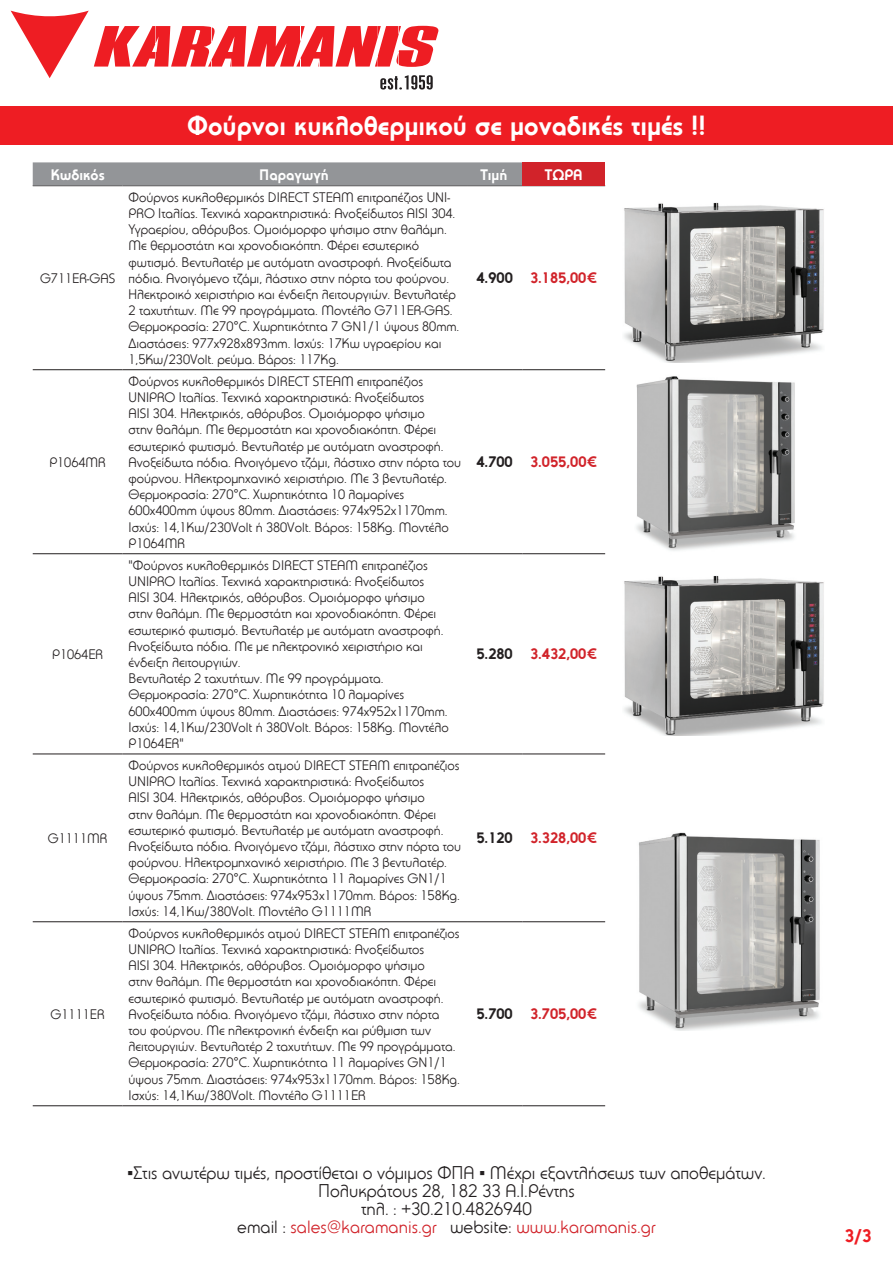
<style>
.page{position:relative;width:893px;height:1263px;background:#fff}
.page>*{position:absolute;margin:0;border:0;box-sizing:border-box;transform-origin:0 0}
.t1{font:700 27px "PF Universal";color:#fff}
.t2{font:18px "PF Universal";color:#231f20}
.t3{font:18px "PF Universal";color:#d1232a}
.t4{font:700 18px "PF Universal";color:#ee1d23}
.t5{font:700 15px "PF Universal";color:#d1232a}
.t6{font:700 15px "PF Universal";color:#231f20}
.t7{font:700 15px "PF Universal";color:#fff}
.t8{font:13.5px/16.2px "PF Universal";color:#231f20}
.s1{font-family:"Arial"}
.s2{color:#231f20}
</style>
<div class="page">
<hr style="left:33px;top:185px;width:90px;height:1px;background:#231f20">
<hr style="left:123px;top:185px;width:344px;height:1px;background:#231f20">
<hr style="left:467px;top:185px;width:55px;height:1px;background:#231f20">
<hr style="left:522px;top:185px;width:83px;height:1px;background:#231f20">
<hr style="left:33px;top:369px;width:90px;height:1px;background:#231f20">
<hr style="left:123px;top:369px;width:344px;height:1px;background:#231f20">
<hr style="left:467px;top:369px;width:55px;height:1px;background:#231f20">
<hr style="left:522px;top:369px;width:83px;height:1px;background:#231f20">
<hr style="left:33px;top:553px;width:90px;height:1px;background:#231f20">
<hr style="left:123px;top:553px;width:344px;height:1px;background:#231f20">
<hr style="left:467px;top:553px;width:55px;height:1px;background:#231f20">
<hr style="left:522px;top:553px;width:83px;height:1px;background:#231f20">
<hr style="left:33px;top:753px;width:90px;height:1px;background:#231f20">
<hr style="left:123px;top:753px;width:344px;height:1px;background:#231f20">
<hr style="left:467px;top:753px;width:55px;height:1px;background:#231f20">
<hr style="left:522px;top:753px;width:83px;height:1px;background:#231f20">
<hr style="left:33px;top:921px;width:90px;height:1px;background:#231f20">
<hr style="left:123px;top:921px;width:344px;height:1px;background:#231f20">
<hr style="left:467px;top:921px;width:55px;height:1px;background:#231f20">
<hr style="left:522px;top:921px;width:83px;height:1px;background:#231f20">
<hr style="left:33px;top:1105px;width:90px;height:1px;background:#231f20">
<hr style="left:123px;top:1105px;width:344px;height:1px;background:#231f20">
<hr style="left:467px;top:1105px;width:55px;height:1px;background:#231f20">
<hr style="left:522px;top:1105px;width:83px;height:1px;background:#231f20">
<svg style="left:11px;top:11px;width:427px;height:79px"></svg>
<div style="left:0;top:106px;width:893px;height:39px;background:#ee1d23"></div>
<div style="left:33px;top:162px;width:489px;height:23px;background:#939598"></div>
<div style="left:522px;top:162px;width:83px;height:23px;background:#d1232a"></div>
<img style="left:624px;top:202px;width:200px;height:160px">
<img style="left:624px;top:576px;width:200px;height:160px">
<img style="left:636px;top:376px;width:159px;height:175px">
<img style="left:638px;top:832px;width:182px;height:199px">
<h1 class="t1" style="left:187px;top:110px;width:520px">Φούρνοι κυκλοθερμικού σε μοναδικές τιμές !!</h1>
<p class="t7" style="left:51px;top:165px;width:55px">Κωδικός</p>
<p class="t7" style="left:259px;top:165px;width:71px">Παραγωγή</p>
<p class="t7" style="left:480px;top:165px;width:28px">Τιμή</p>
<p class="t7" style="left:545px;top:165px;width:39px">ΤΩΡΑ</p>
<p class="t8" style="left:40px;top:270px;width:77px">G711ER-GAS</p>
<p class="t8" style="left:129px;top:189px;width:332px">Φούρνος κυκλοθερμικός DIRECT STEAM επιτραπέζιος UNI-PRO Ιταλίας. Τεχνικά χαρακτηριστικά: Ανοξείδωτος AISI 304.<br>Υγραερίου, αθόρυβος. Ομοιόμορφο ψήσιμο στην θαλάμη.<br>Με θερμοστάτη και χρονοδιακόπτη. Φέρει εσωτερικό φωτισμό. Βεντυλατέρ με αυτόματη αναστροφή. Ανοξείδωτα πόδια. Ανοιγόμενο τζάμι, λάστιχο στην πόρτα του φούρνου.<br>Ηλεκτροικό χειριστήριο και ένδειξη λειτουργιών. Βεντυλατέρ 2 ταχυτήτων. Με 99 προγράμματα. Μοντέλο G711ER-GAS.<br>Θερμοκρασία: 270<span class="s1">°</span>C. Χωρητικότητα 7 GN1/1 ύψους 80mm.<br>Διαστάσεις: 977x928x893mm. Ισχύς: 17Kw υγραερίου και 1,5Kw/230Volt. ρεύμα. Βάρος: 117Kg.</p>
<p class="t6" style="left:476px;top:269px;width:38px">4.900</p>
<p class="t5" style="left:530px;top:269px;width:69px">3.185,00€</p>
<p class="t8" style="left:49px;top:454px;width:58px">P1064MR</p>
<p class="t8" style="left:129px;top:373px;width:334px">Φούρνος κυκλοθερμικός DIRECT STEAM επιτραπέζιος UNIPRO Ιταλίας. Τεχνικά χαρακτηριστικά: Ανοξείδωτος<br>AISI 304. Ηλεκτρικός, αθόρυβος. Ομοιόμορφο ψήσιμο<br>στην θαλάμη. Με θερμοστάτη και χρονοδιακόπτη. Φέρει εσωτερικό φωτισμό. Βεντυλατέρ με αυτόματη αναστροφή.<br>Ανοξείδωτα πόδια. Ανοιγόμενο τζάμι, λάστιχο στην πόρτα του φούρνου. Ηλεκτρομηχανικό χειριστήριο. Με 3 βεντυλατέρ.<br>Θερμοκρασία: 270<span class="s1">°</span>C. Χωρητικότητα 10 λαμαρίνες 600x400mm ύψους 80mm. Διαστάσεις: 974x952x1170mm.<br>Ισχύς: 14,1Kw/230Volt ή 380Volt. Βάρος: 158Kg. Μοντέλο P1064MR</p>
<p class="t6" style="left:476px;top:453px;width:38px">4.700</p>
<p class="t5" style="left:530px;top:453px;width:69px">3.055,00€</p>
<p class="t8" style="left:52px;top:646px;width:52px">P1064ER</p>
<p class="t8" style="left:129px;top:557px;width:322px">"Φούρνος κυκλοθερμικός DIRECT STEAM επιτραπέζιος UNIPRO Ιταλίας. Τεχνικά χαρακτηριστικά: Ανοξείδωτος<br>AISI 304. Ηλεκτρικός, αθόρυβος. Ομοιόμορφο ψήσιμο στην θαλάμη. Με θερμοστάτη και χρονοδιακόπτη. Φέρει εσωτερικό φωτισμό. Βεντυλατέρ με αυτόματη αναστροφή.<br>Ανοξείδωτα πόδια. Με με ηλεκτρονικό χειριστήριο και ένδειξη λειτουργιών.<br>Βεντυλατέρ 2 ταχυτήτων. Με 99 προγράμματα.<br>Θερμοκρασία: 270<span class="s1">°</span>C. Χωρητικότητα 10 λαμαρίνες 600x400mm ύψους 80mm. Διαστάσεις: 974x952x1170mm.<br>Ισχύς: 14,1Kw/230Volt ή 380Volt. Βάρος: 158Kg. Μοντέλο P1064ER"</p>
<p class="t6" style="left:476px;top:645px;width:38px">5.280</p>
<p class="t5" style="left:530px;top:645px;width:69px">3.432,00€</p>
<p class="t8" style="left:48px;top:830px;width:61px">G1111MR</p>
<p class="t8" style="left:129px;top:757px;width:334px">Φούρνος κυκλοθερμικός ατμού DIRECT STEAM επιτραπέζιος UNIPRO Ιταλίας. Τεχνικά χαρακτηριστικά: Ανοξείδωτος<br>AISI 304. Ηλεκτρικός, αθόρυβος. Ομοιόμορφο ψήσιμο<br>στην θαλάμη. Με θερμοστάτη και χρονοδιακόπτη. Φέρει εσωτερικό φωτισμό. Βεντυλατέρ με αυτόματη αναστροφή.<br>Ανοξείδωτα πόδια. Ανοιγόμενο τζάμι, λάστιχο στην πόρτα του φούρνου. Ηλεκτρομηχανικό χειριστήριο. Με 3 βεντυλατέρ.<br>Θερμοκρασία: 270<span class="s1">°</span>C. Χωρητικότητα 11 λαμαρίνες GN1/1 ύψους 75mm. Διαστάσεις: 974x953x1170mm. Βάρος: 158Kg.<br>Ισχύς: 14,1Kw/380Volt. Μοντέλο G1111MR</p>
<p class="t6" style="left:476px;top:829px;width:38px">5.120</p>
<p class="t5" style="left:530px;top:829px;width:69px">3.328,00€</p>
<p class="t8" style="left:51px;top:1006px;width:55px">G1111ER</p>
<p class="t8" style="left:129px;top:925px;width:333px">Φούρνος κυκλοθερμικός ατμού DIRECT STEAM επιτραπέζιος UNIPRO Ιταλίας. Τεχνικά χαρακτηριστικά: Ανοξείδωτος<br>AISI 304. Ηλεκτρικός, αθόρυβος. Ομοιόμορφο ψήσιμο<br>στην θαλάμη. Με θερμοστάτη και χρονοδιακόπτη. Φέρει εσωτερικό φωτισμό. Βεντυλατέρ με αυτόματη αναστροφή.<br>Ανοξείδωτα πόδια. Ανοιγόμενο τζάμι, λάστιχο στην πόρτα του φούρνου. Με ηλεκτρονική ένδειξη και ρύθμιση των λειτουργιών. Βεντυλατέρ 2 ταχυτήτων. Με 99 προγράμματα.<br>Θερμοκρασία: 270<span class="s1">°</span>C. Χωρητικότητα 11 λαμαρίνες GN1/1 ύψους 75mm. Διαστάσεις: 974x953x1170mm. Βάρος: 158Kg.<br>Ισχύς: 14,1Kw/380Volt. Μοντέλο G1111ER</p>
<p class="t6" style="left:476px;top:1005px;width:38px">5.700</p>
<p class="t5" style="left:530px;top:1005px;width:69px">3.705,00€</p>
<p class="t2" style="left:127px;top:1162px;width:640px"><span class="s1">▪</span>Στις ανωτέρω τιμές, προστίθεται ο νόμιμος ΦΠΑ <span class="s1">▪</span> Μέχρι εξαντλήσεως των αποθεμάτων.</p>
<p class="t2" style="left:318px;top:1180px;width:258px">Πολυκράτους 28, 182 33 Α.Ι.Ρέντης</p>
<p class="t2" style="left:361px;top:1198px;width:172px">τηλ. : +30.210.4826940</p>
<p class="t3" style="left:237px;top:1216px;width:420px"><span class="s2">email :</span> sales@karamanis.gr <span class="s2">website:</span> www.karamanis.gr</p>
<p class="t4" style="left:845px;top:1224px;width:29px">3/3</p>
</div>
